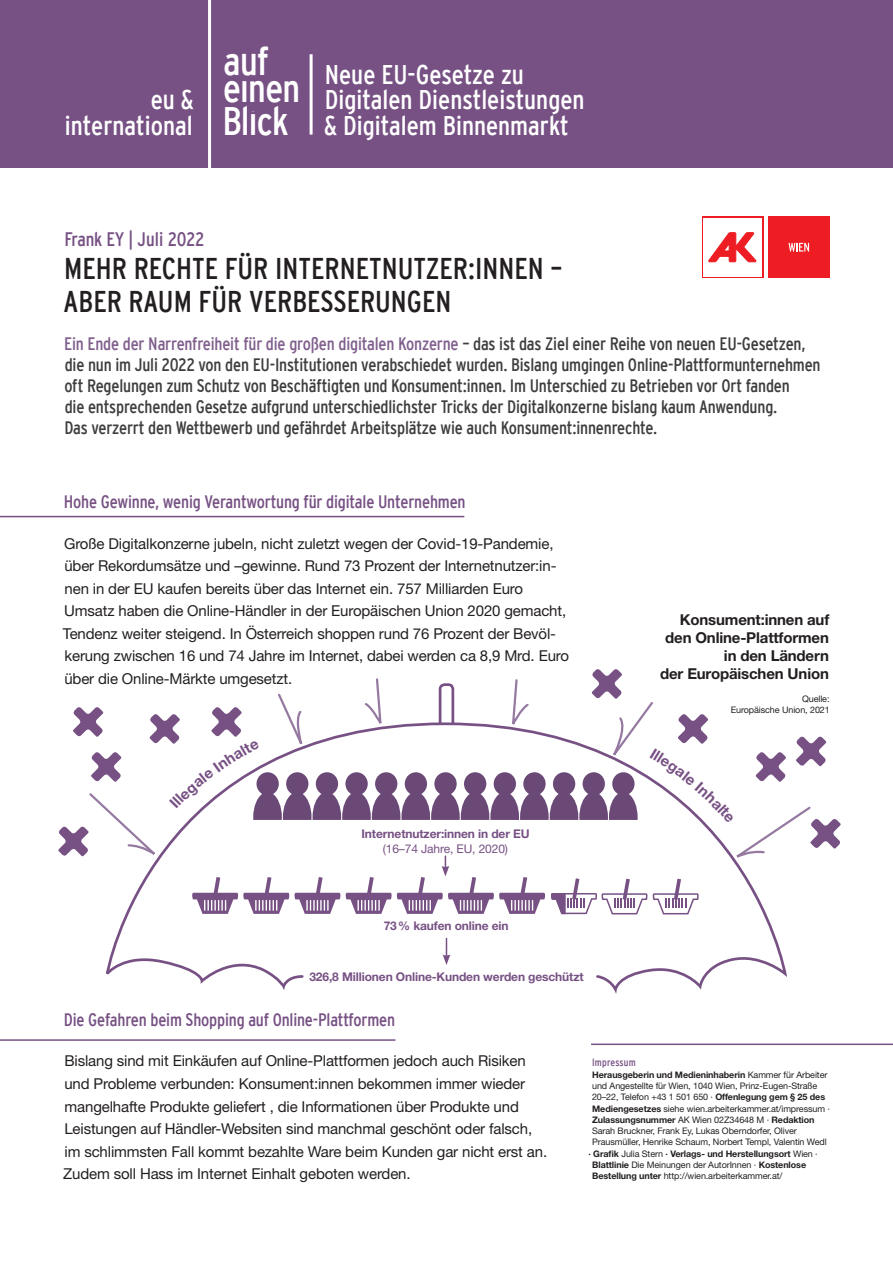
<style>
.page{position:relative;width:893px;height:1263px;background:#fff}
.page>*{position:absolute;margin:0;border:0;box-sizing:border-box;transform-origin:0 0}
.t1{font:condensed 39.75px/32.8px "Interstate";letter-spacing:-.02em;color:#fff}
.t2{font:condensed 30px "Interstate";color:#231f20}
.t3{font:condensed 27px/25.5px "Interstate";color:#fff;text-align:right}
.t4{font:condensed 19.5px "Interstate";letter-spacing:-.01em;color:#775184}
.t5{font:condensed 18px/21px "Interstate";letter-spacing:-.01em;color:#3e3e3f}
.t6{font:condensed 18px "Interstate";letter-spacing:-.01em;color:#775184}
.t7{font:15px/22.5px "Helvetica Neue LT Pro";letter-spacing:-.01em;color:#231f20}
.t8{font:700 15px/18px "Helvetica Neue LT Pro";letter-spacing:-.01em;color:#231f20;text-align:right}
.t9{font:700 12px "Helvetica Neue LT Pro";letter-spacing:-.01em;color:#775184}
.t10{font:12px "Helvetica Neue LT Pro";letter-spacing:-.01em;color:#775184}
.t11{font:condensed 10.5px "Interstate";letter-spacing:.02em;color:#775184}
.t12{font:9px/11.2px "Helvetica Neue LT Pro";letter-spacing:-.01em;color:#231f20;text-align:right}
.t13{font:700 9px "Helvetica Neue LT Pro";letter-spacing:-.01em;color:#231f20}
.s1{color:#805f8d}
.s2{font-weight:400}
.s3{font-weight:700}
</style>
<div class="page">
<div style="left:0;top:0;width:893px;height:168px;background:#775184"></div>
<hr style="left:208px;top:0;width:3px;height:179px;background:#fff">
<hr style="left:310px;top:54px;width:3px;height:81px;background:#fff">
<svg style="left:106px;top:915px;width:681px;height:77px"></svg>
<hr style="left:591px;top:1043px;width:302px;height:2px;background:#775184">
<hr style="left:0;top:516px;width:464px;height:1px;background:#775184">
<hr style="left:0;top:1039px;width:395px;height:2px;background:#775184">
<div style="left:702px;top:217px;width:61px;height:61px;background:#ee1d23"></div>
<div style="left:703px;top:218px;width:59px;height:59px;background:#fff"></div>
<svg style="left:708px;top:233px;width:48px;height:29px"></svg>
<div style="left:768px;top:217px;width:61px;height:61px;background:#ee1d23"></div>
<svg style="left:788px;top:243px;width:21px;height:9px"></svg>
<svg style="left:443px;top:938px;width:7px;height:27px"></svg>
<svg style="left:58px;top:669px;width:783px;height:246px"></svg>
<h3 class="t3" style="left:65px;top:87px;width:130px">eu &amp; international</h3>
<h1 class="t1" style="left:224px;top:45px;width:47px">auf</h1>
<h1 class="t1" style="left:223px;top:71px;width:79px">einen<br>Blick</h1>
<h3 class="t3" style="left:324px;top:61px;width:262px;text-align:left">Neue EU-Gesetze zu<br>Digitalen Dienstleistungen &amp; Digitalem Binnenmarkt</h3>
<h3 class="t4" style="left:64px;top:228px;width:141px">Frank EY | Juli 2022</h3>
<h2 class="t2" style="left:64px;top:252px;width:425px">Mehr Rechte für Internetnutzer:innen</h2>
<h2 class="t2" style="left:550px;top:252px;width:13px">–</h2>
<h2 class="t2" style="left:64px;top:285px;width:327px">aber Raum für Verbesserungen</h2>
<p class="t5" style="left:64px;top:333px;width:758px"><span class="s1">Ein Ende der Narrenfreiheit für die großen digitalen Konzerne</span> – das ist das Ziel einer Reihe von neuen EU-Gesetzen, die nun im Juli 2022 von den EU-Institutionen verabschiedet wurden. Bislang umgingen Online-Plattformunternehmen oft Regelungen zum Schutz von Beschäftigten und Konsument:innen. Im Unterschied zu Betrieben vor Ort fanden<br>die entsprechenden Gesetze aufgrund unterschiedlichster Tricks der Digitalkonzerne bislang kaum Anwendung.<br>Das verzerrt den Wettbewerb und gefährdet Arbeitsplätze wie auch Konsument:innenrechte.</p>
<p class="t6" style="left:64px;top:492px;width:403px">Hohe Gewinne, wenig Verantwortung für digitale Unternehmen</p>
<p class="t7" style="left:63px;top:532px;width:508px">Große Digitalkonzerne jubeln, nicht zuletzt wegen der Covid-19-Pandemie, über Rekordumsätze und –gewinne. Rund 73 Prozent der Internetnutzer:in&shy;nen in der EU kaufen bereits über das Internet ein. 757 Milliarden Euro Umsatz haben die Online-Händler in der Europäischen Union 2020 gemacht, Tendenz weiter steigend. In Österreich shoppen rund 76 Prozent der Bevöl&shy;kerung zwischen 16 und 74 Jahre im Internet, dabei werden ca 8,9 Mrd. Euro über die Online-Märkte umgesetzt.</p>
<p class="t9" style="left:362px;top:826px;width:170px">Internetnutzer:innen in der EU</p>
<p class="t10" style="left:383px;top:841px;width:127px">(16–74 Jahre, EU, 2020)</p>
<p class="t9" style="left:384px;top:918px;width:126px">73% kaufen online ein</p>
<p class="t8" style="left:660px;top:610px;width:171px">Konsument:innen auf den Online-Plattformen in den Ländern<br>der Europäischen Union</p>
<p class="t12" style="left:731px;top:692px;width:101px">Quelle:<br>Europäische Union, 2021</p>
<p class="t9" style="left:309px;top:969px;width:276px">326,8 Millionen Online-Kunden werden geschützt</p>
<p class="t6" style="left:64px;top:1009px;width:333px">Die Gefahren beim Shopping auf Online-Plattformen</p>
<p class="t7" style="left:63px;top:1049px;width:485px">Bislang sind mit Einkäufen auf Online-Plattformen jedoch auch Risiken und Probleme verbunden: Konsument:innen bekommen immer wieder mangelhafte Produkte geliefert , die Informationen über Produkte und Leistungen auf Händler-Websiten sind manchmal geschönt oder falsch, im schlimmsten Fall kommt bezahlte Ware beim Kunden gar nicht erst an.<br>Zudem soll Hass im Internet Einhalt geboten werden.</p>
<p class="t11" style="left:592px;top:1057px;width:45px">Impressum</p>
<p class="t13" style="left:592px;top:1069px;width:237px">Herausgeberin und Medieninhaberin <span class="s2">Kammer für Arbeiter</span></p>
<p class="t12" style="left:592px;top:1080px;width:227px">und Angestellte für Wien, 1040 Wien, Prinz-Eugen-Straße</p>
<p class="t12" style="left:592px;top:1091px;width:235px">20–22, Telefon +43 1 501 650 · <span class="s3">Offenlegung gem § 25 des</span></p>
<p class="t12" style="left:592px;top:1102px;width:239px"><span class="s3">Mediengesetzes</span> siehe wien.arbeiterkammer.at/impressum ·</p>
<p class="t13" style="left:592px;top:1114px;width:224px">Zulassungsnummer <span class="s2">AK Wien 02Z34648 M ·</span> Redaktion</p>
<p class="t12" style="left:592px;top:1125px;width:206px">Sarah Bruckner, Frank Ey, Lukas Oberndorfer, Oliver</p>
<p class="t12" style="left:592px;top:1136px;width:236px">Prausmüller, Henrike Schaum, Norbert Templ, Valentin Wedl</p>
<p class="t13" style="left:588px;top:1147px;width:231px">· Grafik <span class="s2">Julia Stern</span> · Verlags- und Herstellungsort <span class="s2">Wien ·</span></p>
<p class="t12" style="left:592px;top:1159px;width:215px"><span class="s3">Blattlinie</span> Die Meinungen der AutorInnen · <span class="s3">Kostenlose</span></p>
<p class="t12" style="left:592px;top:1170px;width:192px"><span class="s3">Bestellung unter</span> http://wien.arbeiterkammer.at/</p>
</div>
